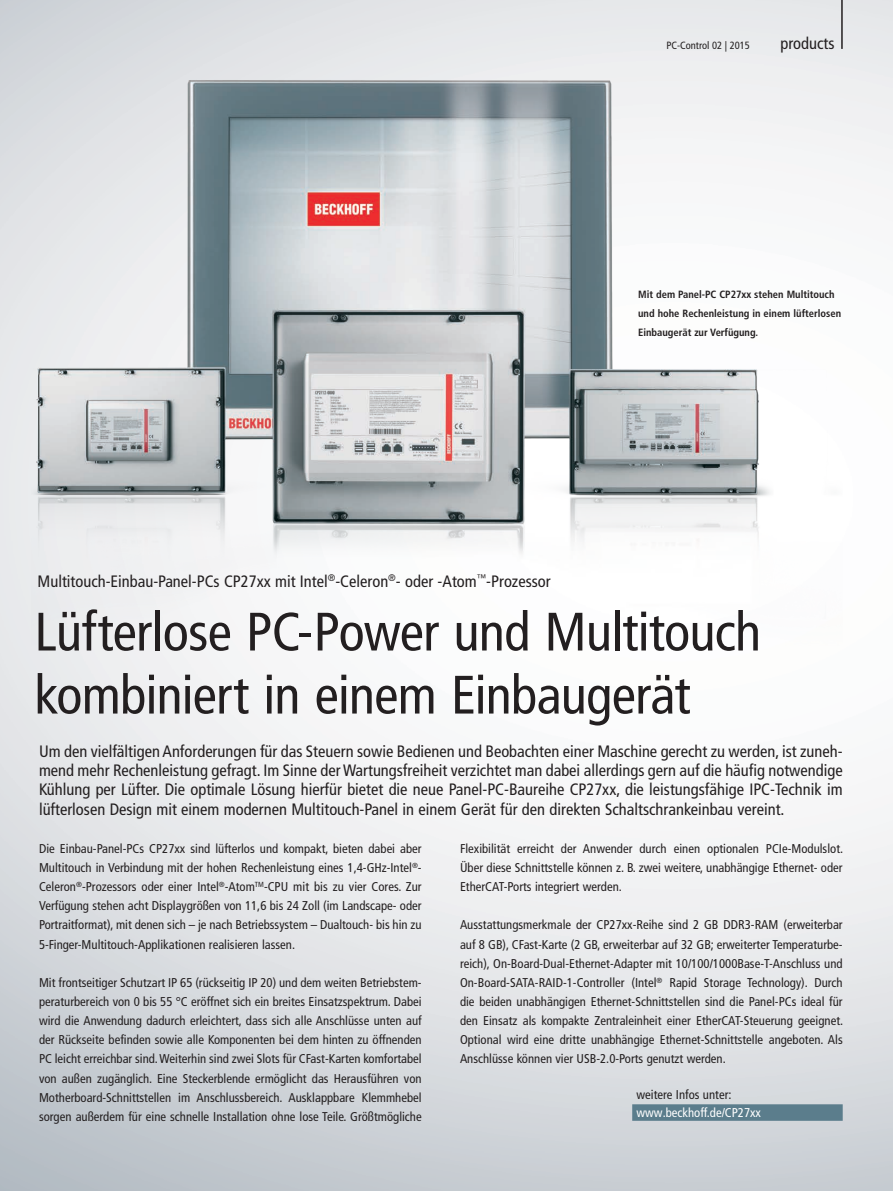
<style>
.page{position:relative;width:893px;height:1191px;background:#fff}
.page>*{position:absolute;margin:0;border:0;box-sizing:border-box;transform-origin:0 0}
.t1{font:condensed 54px/63px "Frutiger LT Pro";letter-spacing:-.01em;color:#231f20}
.t2{font:condensed 16.5px/19.2px "Frutiger LT Pro";color:#231f20;text-align:justify}
.t3{font:condensed 12.75px/19.2px "Frutiger LT Pro";color:#231f20;text-align:justify}
.t4{font:condensed 12.75px "Frutiger LT Pro";color:#fff}
.t5{font:700 condensed 10.5px/19.2px "Frutiger LT Pro";color:#231f20}
.t6{font:condensed 10.5px "Frutiger LT Pro";color:#231f20}
</style>
<div class="page">
<hr style="left:841px;top:0;width:2px;height:49px;background:#231f20">
<img style="left:0;top:68px;width:893px;height:768px">
<div style="left:632px;top:1104px;width:211px;height:16px;background:#5b7d8c"></div>
<p class="t6" style="left:666px;top:39px;width:85px">PC-Control 02 | 2015</p>
<p class="t2" style="left:780px;top:34px;width:56px">products</p>
<p class="t5" style="left:638px;top:284px;width:204px">Mit dem Panel-PC CP27xx stehen Multitouch und hohe Rechenleistung in einem lüfterlosen<br>Einbaugerät zur Verfügung.</p>
<p class="t2" style="left:38px;top:571px;width:515px">Multitouch-Einbau-Panel-PCs CP27xx mit Intel<sup>®</sup>-Celeron<sup>®</sup>- oder -Atom<sup>™</sup>-Prozessor</p>
<h1 class="t1" style="left:34px;top:600px;width:728px">Lüfterlose PC-Power und Multitouch kombiniert in einem Einbaugerät</h1>
<p class="t2" style="left:39px;top:742px;width:805px">Um den vielfältigen Anforderungen für das Steuern sowie Bedienen und Beobachten einer Maschine gerecht zu werden, ist zuneh&shy;mend mehr Rechenleistung gefragt. Im Sinne der Wartungsfreiheit verzichtet man dabei allerdings gern auf die häufig notwendige Kühlung per Lüfter. Die optimale Lösung hierfür bietet die neue Panel-PC-Baureihe CP27xx, die leistungsfähige IPC-Technik im lüfterlosen Design mit einem modernen Multitouch-Panel in einem Gerät für den direkten Schaltschrankeinbau vereint.</p>
<p class="t3" style="left:39px;top:839px;width:384px">Die Einbau-Panel-PCs CP27xx sind lüfterlos und kompakt, bieten dabei aber Multitouch in Verbindung mit der hohen Rechenleistung eines 1,4-GHz-Intel<sup>®</sup>- Celeron<sup>®</sup>-Prozessors oder einer Intel<sup>®</sup>-Atom<sup>TM</sup>-CPU mit bis zu vier Cores. Zur Verfügung stehen acht Displaygrößen von 11,6 bis 24 Zoll (im Landscape- oder Portraitformat), mit denen sich – je nach Betriebssystem – Dualtouch- bis hin zu 5-Finger-Multitouch-Applikationen realisieren lassen.</p>
<p class="t3" style="left:39px;top:973px;width:384px">Mit frontseitiger Schutzart IP 65 (rückseitig IP 20) und dem weiten Betriebstem&shy;peraturbereich von 0 bis 55 °C eröffnet sich ein breites Einsatzspektrum. Dabei wird die Anwendung dadurch erleichtert, dass sich alle Anschlüsse unten auf der Rückseite befinden sowie alle Komponenten bei dem hinten zu öffnenden PC leicht erreichbar sind. Weiterhin sind zwei Slots für CFast-Karten komfortabel von außen zugänglich. Eine Steckerblende ermöglicht das Herausführen von Motherboard-Schnittstellen im Anschlussbereich. Ausklappbare Klemmhebel sorgen außerdem für eine schnelle Installation ohne lose Teile. Größtmögliche</p>
<p class="t3" style="left:460px;top:839px;width:385px">Flexibilität erreicht der Anwender durch einen optionalen PCIe-Modulslot.<br>Über diese Schnittstelle können z. B. zwei weitere, unabhängige Ethernet- oder EtherCAT-Ports integriert werden.</p>
<p class="t3" style="left:460px;top:915px;width:385px">Ausstattungsmerkmale der CP27xx-Reihe sind 2 GB DDR3-RAM (erweiterbar auf 8 GB), CFast-Karte (2 GB, erweiterbar auf 32 GB; erweiterter Temperaturbe&shy;reich), On-Board-Dual-Ethernet-Adapter mit 10/100/1000Base-T-Anschluss und On-Board-SATA-RAID-1-Controller (Intel<sup>®</sup> Rapid Storage Technology). Durch die beiden unabhängigen Ethernet-Schnittstellen sind die Panel-PCs ideal für den Einsatz als kompakte Zentraleinheit einer EtherCAT-Steuerung geeignet.<br>Optional wird eine dritte unabhängige Ethernet-Schnittstelle angeboten. Als Anschlüsse können vier USB-2.0-Ports genutzt werden.</p>
<p class="t3" style="left:636px;top:1085px;width:97px">weitere Infos unter:</p>
<p class="t4" style="left:636px;top:1104px;width:126px">www.beckhoff.de/CP27xx</p>
</div>
